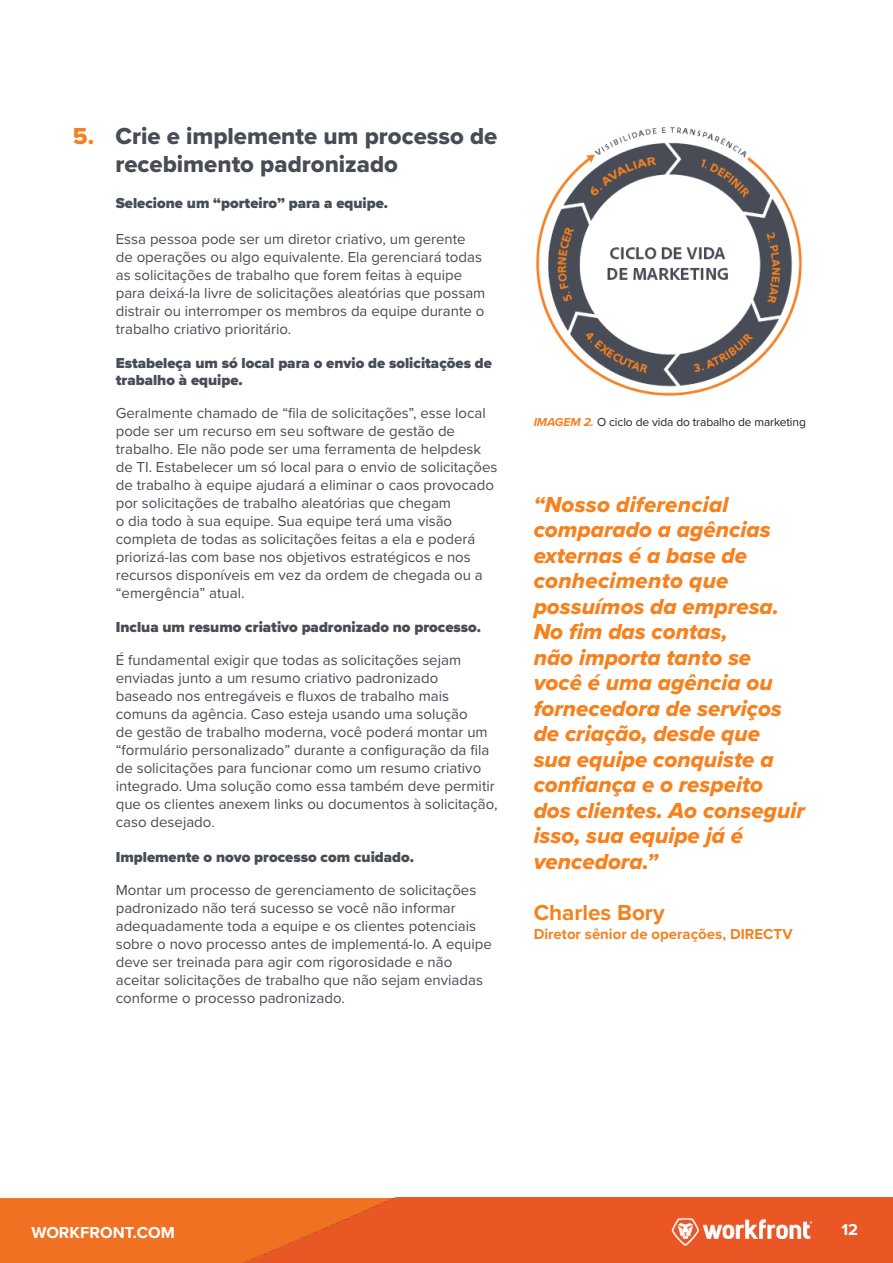
<style>
.page{position:relative;width:893px;height:1263px;background:#fff}
.page>*{position:absolute;margin:0;border:0;box-sizing:border-box;transform-origin:0 0}
.t1{font:24px "Proxima Nova Extrabld";color:#474c55}
.t2{font:24px "Proxima Nova Extrabld";color:#f5821f}
.t3{font:22.5px/25.5px "Proxima Nova Extrabld It";color:#f5821f}
.t4{font:700 22.5px "Proxima Nova";color:#f5821f}
.t5{font:700 16.5px "Proxima Nova";color:#fff}
.t6{font:15px/18px "Proxima Nova";color:#474c55}
.t7{font:900 15px/16.5px "Proxima Nova";color:#474c55}
.t8{font:700 15px "Proxima Nova";color:#f5821f}
.t9{font:12px "Proxima Nova";letter-spacing:-.01em;color:#231f20}
.s1{font-weight:700;font-style:italic;color:#f5821f}
</style>
<div class="page">
<img style="left:536px;top:127px;width:266px;height:269px">
<div style="left:0;top:1198px;width:218px;height:65px;background:#f07122"></div>
<img style="left:218px;top:1197px;width:675px;height:66px">
<img style="left:664px;top:1213px;width:159px;height:32px">
<p class="t2" style="left:73px;top:118px;width:23px">5.</p>
<p class="t1" style="left:115px;top:118px;width:384px">Crie e implemente um processo de</p>
<p class="t1" style="left:115px;top:147px;width:284px">recebimento padronizado</p>
<p class="t7" style="left:116px;top:194px;width:274px">Selecione um “porteiro” para a equipe.</p>
<p class="t6" style="left:116px;top:229px;width:371px">Essa pessoa pode ser um diretor criativo, um gerente de operações ou algo equivalente. Ela gerenciará todas as solicitações de trabalho que forem feitas à equipe para deixá l a- livre de solicitações aleatórias que possam distrair ou interromper os membros da equipe durante o trabalho criativo prioritário.</p>
<p class="t7" style="left:116px;top:355px;width:378px">Estabeleça um só local para o envio de solicitações de trabalho à equipe.</p>
<p class="t6" style="left:116px;top:403px;width:383px">Geralmente chamado de “fila de solicitações ,” esse local pode ser um recurso em seu software de gestão de trabalho. Ele não pode ser uma ferramenta de helpdesk de TI. Estabelecer um só local para o envio de solicitações de trabalho à equipe ajudará a eliminar o caos provocado por solicitações de trabalho aleatórias que chegam<br>o dia todo à sua equipe. Sua equipe terá uma visão completa de todas as solicitações feitas a ela e poderá priorizá-las com base nos objetivos estratégicos e nos recursos disponíveis em vez da ordem de chegada ou a “emergência” atual.</p>
<p class="t7" style="left:116px;top:619px;width:367px">Inclua um resumo criativo padronizado no processo.</p>
<p class="t6" style="left:116px;top:650px;width:383px">É fundamental exigir que todas as solicitações sejam enviadas junto a um resumo criativo padronizado baseado nos entregáveis e fluxos de trabalho mais comuns da agência. Caso esteja usando uma solução<br>de gestão de trabalho moderna, você poderá montar um “formulário personalizado” durante a configuração da fila de solicitações para funcionar como um resumo criativo integrado. Uma solução como essa também deve permitir que os clientes anexem links ou documentos à solicitação, caso desejado.</p>
<p class="t7" style="left:116px;top:848px;width:300px">Implemente o novo processo com cuidado.</p>
<p class="t6" style="left:116px;top:880px;width:377px">Montar um processo de gerenciamento de solicitações padronizado não terá sucesso se você não informar adequadamente toda a equipe e os clientes potenciais sobre o novo processo antes de implementá l o- A. equipe deve ser treinada para agir com rigorosidade e não aceitar solicitações de trabalho que não sejam enviadas conforme o processo padronizado.</p>
<p class="t9" style="left:534px;top:413px;width:274px"><span class="s1">IMAGEM 2.</span> O ciclo de vida do trabalho de marketing</p>
<p class="t3" style="left:534px;top:491px;width:273px">“Nosso diferencial comparado a agências externas aé base de conhecimento que possuímos da empresa.<br>No fim das contas,<br>não importa tanto se você é uma agência ou fornecedora de serviços de criação, desde que<br>sua equipe conquiste a confiança oe respeito dos clientes. Ao conseguir isso, sua equipe já é vencedora “.</p>
<p class="t4" style="left:534px;top:895px;width:132px">Charles Bory</p>
<p class="t8" style="left:534px;top:923px;width:260px">Diretor sênior de operações, DIRECTV</p>
<p class="t5" style="left:32px;top:1220px;width:145px">WORKFRONT.COM</p>
<p class="t5" style="left:841px;top:1217px;width:18px">12</p>
</div>
